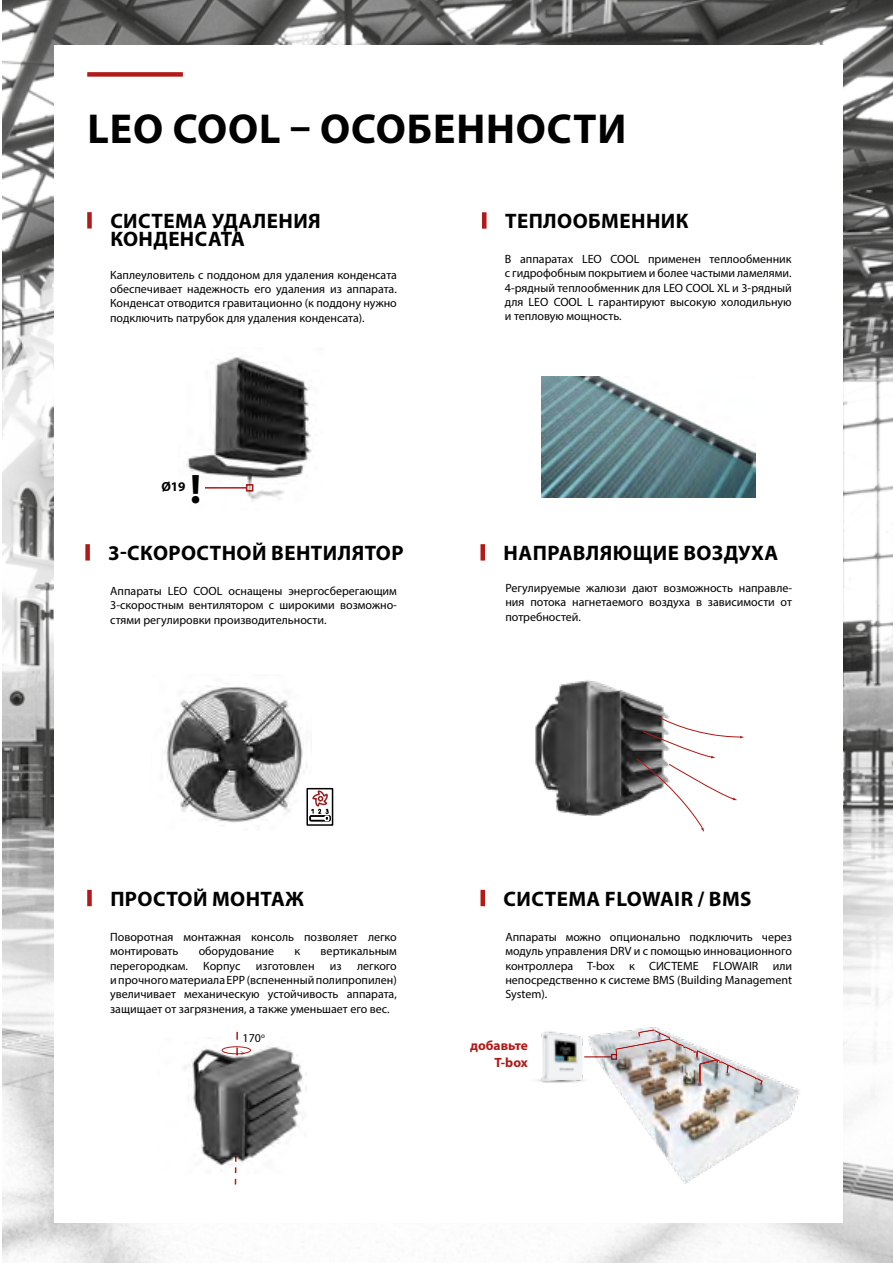
<style>
.page{position:relative;width:893px;height:1263px;background:#fff}
.page>*{position:absolute;margin:0;border:0;box-sizing:border-box;transform-origin:0 0}
.t1{font:700 42px "Myriad Pro";letter-spacing:.02em;color:#000}
.t2{font:700 41.4px "Myriad Pro";color:#000}
.t3{font:700 21px/18px "Myriad Pro";letter-spacing:.02em;color:#000}
.t4{font:700 13.5px/16.2px "Myriad Pro";color:#b11917;text-align:right}
.t5{font:700 13.2px "Myriad Pro";color:#000}
.t6{font:12px/14.4px "Myriad Pro";color:#000;text-align:justify}
</style>
<div class="page">
<img style="left:3px;top:0;width:890px;height:1263px">
<div style="left:54px;top:45px;width:788px;height:1177px;background:#fff"></div>
<div style="left:87px;top:72px;width:96px;height:5px;background:#b11a18"></div>
<div style="left:87px;top:212px;width:5px;height:16px;background:#b11a18"></div>
<hr style="left:482px;top:212px;width:4px;height:17px;background:#b11a18">
<div style="left:87px;top:890px;width:5px;height:16px;background:#b11a18"></div>
<div style="left:480px;top:544px;width:5px;height:16px;background:#b11a18"></div>
<div style="left:85px;top:544px;width:5px;height:16px;background:#b11a18"></div>
<div style="left:480px;top:890px;width:5px;height:16px;background:#b11a18"></div>
<img style="left:186px;top:357px;width:126px;height:145px">
<hr style="left:205px;top:487px;width:42px;height:2px;background:#b11a18">
<div style="left:246px;top:484px;width:7px;height:8px;border:2px solid #b11a18"></div>
<img style="left:535px;top:680px;width:135px;height:136px">
<svg style="left:637px;top:717px;width:107px;height:115px"></svg>
<img style="left:541px;top:377px;width:214px;height:120px">
<img style="left:164px;top:686px;width:147px;height:137px">
<div style="left:309px;top:815px;width:22px;height:6px;border:2px solid #000"></div>
<svg style="left:310px;top:791px;width:19px;height:30px"></svg>
<div style="left:306px;top:788px;width:27px;height:38px;border:2px solid #000"></div>
<img style="left:184px;top:1046px;width:122px;height:127px">
<div style="left:222px;top:1046px;width:29px;height:8px;border:1px solid #b11a18;border-radius:50%"></div>
<svg style="left:236px;top:1032px;width:8px;height:23px"></svg>
<img style="left:615px;top:1027px;width:185px;height:157px">
<img style="left:536px;top:1030px;width:226px;height:55px">
<svg style="left:235px;top:1156px;width:2px;height:28px"></svg>
<h1 class="t1" style="left:88px;top:102px;width:540px">LEO COOL – ОСОБЕННОСТИ</h1>
<h3 class="t3" style="left:110px;top:211px;width:212px">СИСТЕМА УДАЛЕНИЯ<br>КОНДЕНСАТА</h3>
<h3 class="t3" style="left:505px;top:211px;width:185px">ТЕПЛООБМЕННИК</h3>
<p class="t6" style="left:110px;top:267px;width:288px">Каплеуловитель с поддоном для удаления конденсата обеспечивает надежность его удаления из аппарата.<br>Конденсат отводится гравитационно (к поддону нужно подключить патрубок для удаления конденсата).</p>
<h2 class="t2" style="left:190px;top:462px;width:13px">!</h2>
<p class="t5" style="left:161px;top:478px;width:26px">Ø19</p>
<p class="t6" style="left:505px;top:251px;width:288px">В аппаратах LEO COOL применен теплообменник с гидрофобным покрытием и более частыми ламелями.<br>4-рядный теплообменник для LEO COOL XL и 3-рядный для LEO COOL L гарантируют высокую холодильную и тепловую мощность.</p>
<h3 class="t3" style="left:108px;top:543px;width:297px">3-СКОРОСТНОЙ ВЕНТИЛЯТОР</h3>
<h3 class="t3" style="left:504px;top:543px;width:276px">НАПРАВЛЯЮЩИЕ ВОЗДУХА</h3>
<p class="t6" style="left:110px;top:583px;width:288px">Аппараты LEO COOL оснащены энергосберегающим 3-скоростным вентилятором с широкими возможно&shy;стями регулировки производительности.</p>
<p class="t6" style="left:505px;top:581px;width:288px">Регулируемые жалюзи дают возможность направле&shy;ния потока нагнетаемого воздуха в зависимости от потребностей.</p>
<h3 class="t3" style="left:110px;top:889px;width:195px">ПРОСТОЙ МОНТАЖ</h3>
<p class="t6" style="left:110px;top:929px;width:288px">Поворотная монтажная консоль позволяет легко монтировать</p>
<p class="t6" style="left:199px;top:944px;width:77px">оборудование</p>
<p class="t6" style="left:295px;top:944px;width:7px">к</p>
<p class="t6" style="left:321px;top:944px;width:78px">вертикальным</p>
<p class="t6" style="left:110px;top:958px;width:79px">перегородкам.</p>
<p class="t6" style="left:203px;top:958px;width:39px">Корпус</p>
<p class="t6" style="left:256px;top:958px;width:60px">изготовлен</p>
<p class="t6" style="left:330px;top:958px;width:13px">из</p>
<p class="t6" style="left:110px;top:958px;width:288px;text-indent:247px">легкого и прочного материала EPP (вспененный полипропилен) увеличивает механическую устойчивость аппарата, защищает от загрязнения, а также уменьшает его вес.</p>
<p class="t6" style="left:243px;top:1030px;width:24px">170<sup>o</sup></p>
<h3 class="t3" style="left:504px;top:889px;width:249px">СИСТЕМА FLOWAIR / BMS</h3>
<p class="t6" style="left:505px;top:929px;width:288px">Аппараты можно опционально подключить через модуль управления DRV и c помощью инновационного контроллера T-box к СИСТЕМЕ FLOWAIR или непосредственно к системе BMS (Building Management System).</p>
<p class="t4" style="left:470px;top:1037px;width:59px">добавьте<br>T-box</p>
</div>
